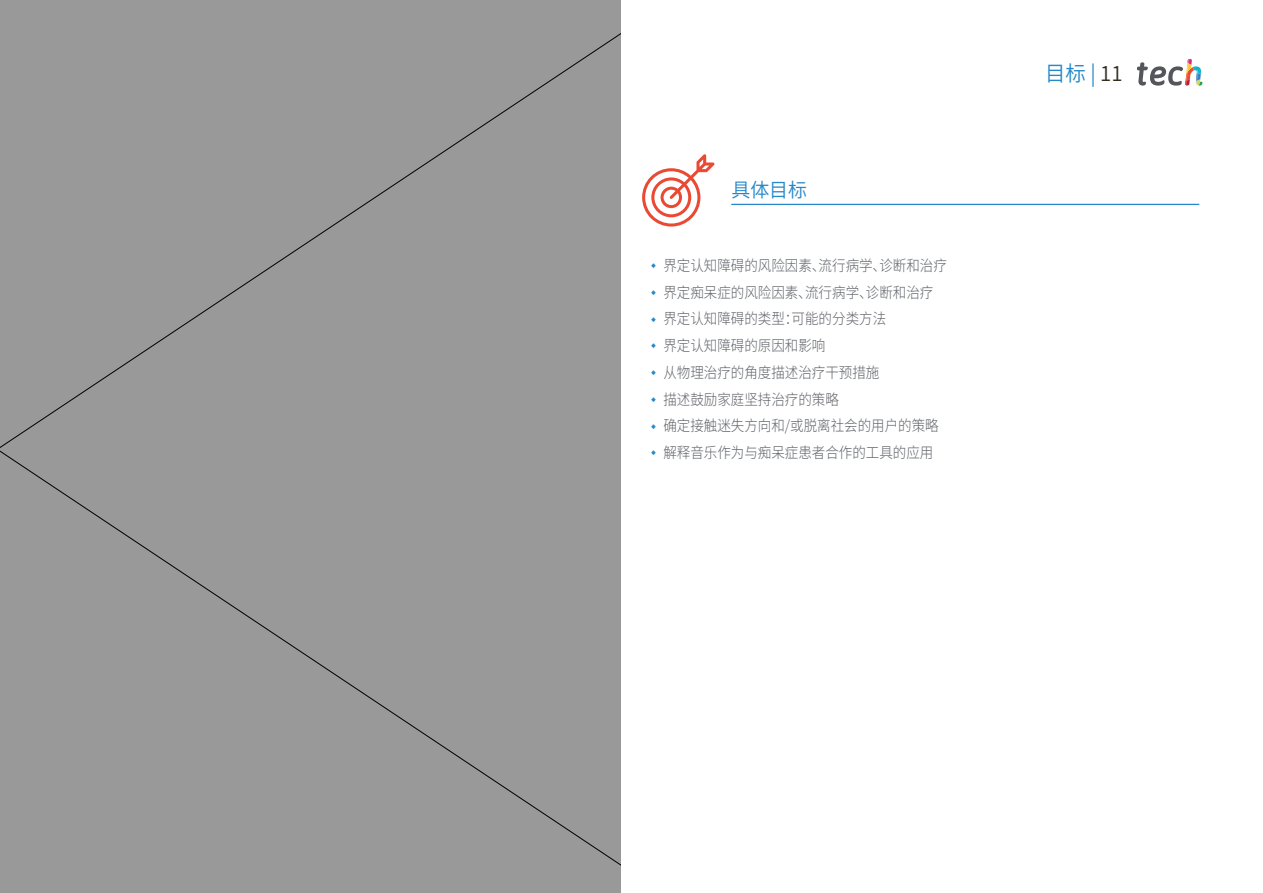
<style>
.page{position:relative;width:1263px;height:893px;background:#fff}
.page>*{position:absolute;margin:0;border:0;box-sizing:border-box;transform-origin:0 0}
.t1{font:21px "Source Han Sans CN";color:#2488c9}
.t2{font:19.5px "Source Han Sans CN";color:#2488c9}
.t3{font:300 15px/26.7px "Source Han Sans CN";color:#61646a;scale:.9 1}
.s1{color:#312e20}
</style>
<div class="page">
<div style="left:0;top:0;width:621px;height:893px;background:#999"></div>
<svg style="left:642px;top:154px;width:72px;height:73px"></svg>
<hr style="left:731px;top:204px;width:468px;height:1px;background:#2488c9">
<svg style="left:1137px;top:59px;width:65px;height:27px"></svg>
<h2 class="t2" style="left:731px;top:179px;width:77px">具体目标</h2>
<p class="t3" style="left:663px;top:252px;width:316px">界定认知障碍的风险因素、流行病学、诊断和治疗界定痴呆症的风险因素、流行病学、诊断和治疗界定认知障碍的类型：可能的分类方法<br>界定认知障碍的原因和影响<br>从物理治疗的角度描述治疗干预措施<br>描述鼓励家庭坚持治疗的策略<br>确定接触迷失方向和/或脱离社会的用户的策略解释音乐作为与痴呆症患者合作的工具的应用</p>
<h1 class="t1" style="left:1045px;top:61px;width:79px">目标 | <span class="s1">11</span></h1>
</div>
